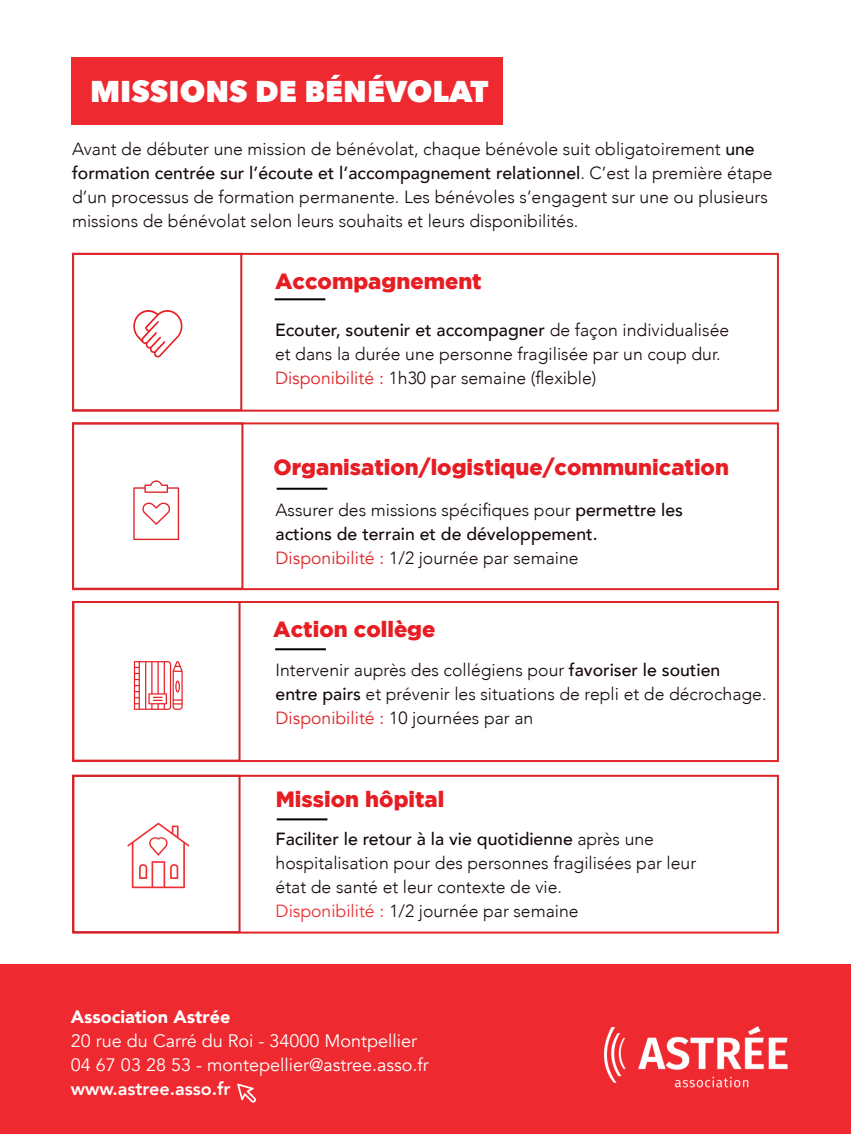
<style>
.page{position:relative;width:851px;height:1134px;background:#fff}
.page>*{position:absolute;margin:0;border:0;box-sizing:border-box;transform-origin:0 0}
.t1{font:800 30px "Avenir Next";color:#fff}
.t2{font:900 22px "Gotham";color:#e71d24}
.t3{font:18px/24px "Avenir";color:#fff}
.t4{font:800 18px "Avenir";color:#fff}
.t5{font:900 18px "Avenir";color:#fff}
.t6{font:300 17.6px/24px "Avenir";color:#15090b}
.s1{font-weight:500}
.s2{font-weight:400;color:#de2529}
.s3{font-weight:400;color:#ee3034}
</style>
<div class="page">
<div style="left:72px;top:775px;width:706px;height:158px;border:2px solid #de2529"></div>
<hr style="left:275px;top:298px;width:50px;height:2px;background:#000001">
<div style="left:72px;top:253px;width:170px;height:158px;border:2px solid #d1232a"></div>
<svg style="left:133px;top:310px;width:49px;height:48px"></svg>
<div style="left:72px;top:253px;width:706px;height:159px;border:2px solid #de2529"></div>
<hr style="left:275px;top:648px;width:51px;height:2px;background:#000001">
<div style="left:72px;top:601px;width:706px;height:161px;border:2px solid #de2529"></div>
<hr style="left:277px;top:818px;width:50px;height:2px;background:#000001">
<div style="left:72px;top:775px;width:168px;height:158px;border:2px solid #d1232a"></div>
<div style="left:71px;top:58px;width:431px;height:67px;background:#ee292f"></div>
<div style="left:0;top:964px;width:850px;height:170px;background:#ee292f"></div>
<svg style="left:134px;top:661px;width:49px;height:49px"></svg>
<svg style="left:127px;top:823px;width:62px;height:65px"></svg>
<img style="left:603px;top:1026px;width:185px;height:62px">
<hr style="left:276px;top:488px;width:51px;height:2px;background:#000001">
<div style="left:72px;top:422px;width:706px;height:168px;border:2px solid #de2529"></div>
<svg style="left:133px;top:480px;width:46px;height:60px"></svg>
<svg style="left:237px;top:1083px;width:19px;height:19px"></svg>
<h1 class="t1" style="left:90px;top:73px;width:400px">MISSIONS DE BÉNÉVOLAT</h1>
<p class="t6" style="left:72px;top:137px;width:702px">Avant de débuter une mission de bénévolat, chaque bénévole suit obligatoirement <span class="s1">une formation centrée sur l’écoute et l’accompagnement relationnel</span>. C’est la première étape d’un processus de formation permanente. Les bénévoles s’engagent sur une ou plusieurs missions de bénévolat selon leurs souhaits et leurs disponibilités.</p>
<p class="t2" style="left:275px;top:268px;width:208px">Accompagnement</p>
<p class="t6" style="left:275px;top:318px;width:455px"><span class="s1">Ecouter, soutenir et accompagner</span> de façon individualisée et dans la durée une personne fragilisée par un coup dur.<br><span class="s2">Disponibilité :</span> 1h30 par semaine (flexible)</p>
<p class="t2" style="left:273px;top:455px;width:457px">Organisation/logistique/communication</p>
<p class="t6" style="left:275px;top:498px;width:409px">Assurer des missions spécifiques pour <span class="s1">permettre les actions de terrain et de développement.<br></span><span class="s2">Disponibilité :</span> 1/2 journée par semaine</p>
<p class="t2" style="left:273px;top:617px;width:164px">Action collège</p>
<p class="t6" style="left:275px;top:658px;width:492px">Intervenir auprès des collégiens pour <span class="s1">favoriser le soutien entre pairs</span> et prévenir les situations de repli et de décrochage.<br><span class="s2">Disponibilité :</span> 10 journées par an</p>
<p class="t2" style="left:276px;top:787px;width:170px">Mission hôpital</p>
<p class="t6" style="left:275px;top:827px;width:422px"><span class="s1">Faciliter le retour à la vie quotidienne</span> après une hospitalisation pour des personnes fragilisées par leur état de santé et leur contexte de vie.<br><span class="s3">Disponibilité :</span> 1/2 journée par semaine</p>
<p class="t5" style="left:71px;top:1001px;width:161px">Association Astrée</p>
<p class="t3" style="left:71px;top:1029px;width:359px">20 rue du Carré du Roi - 34000 Montpellier<br>04 67 03 28 53 - montepellier@astree.asso.fr</p>
<p class="t4" style="left:71px;top:1075px;width:161px">www.astree.asso.fr</p>
</div>
